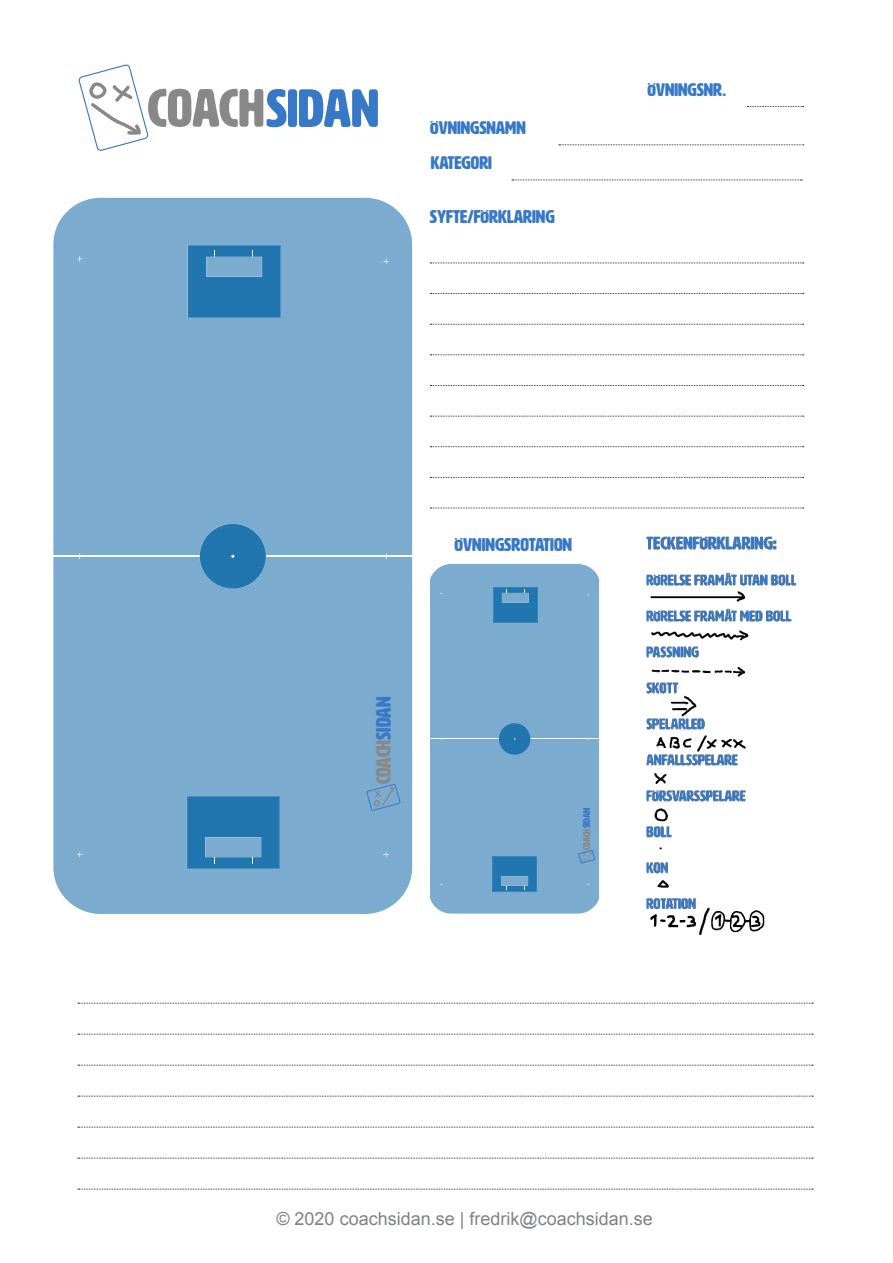
<style>
.page{position:relative;width:893px;height:1263px;background:#fff}
.page>*{position:absolute;margin:0;border:0;box-sizing:border-box;transform-origin:0 0}
.t1{font:53.1px "HWT Artz";color:#888}
.t2{font:20.55px "HWT Artz";color:#888}
.t3{font:18.15px "HWT Artz";color:#3778c7}
.t4{font:18px "Arial";color:#808285}
.t5{font:18px "HWT Artz";color:#3778c7}
.t6{font:9.75px "HWT Artz";color:#888}
.s1{color:#3778c7}
.s2{font-family:"Arial";font-weight:700}
</style>
<div class="page">
<svg style="left:78px;top:1003px;width:735px;height:1px"></svg>
<svg style="left:78px;top:1034px;width:735px;height:1px"></svg>
<svg style="left:78px;top:1065px;width:735px;height:1px"></svg>
<svg style="left:78px;top:1096px;width:735px;height:1px"></svg>
<svg style="left:78px;top:1127px;width:735px;height:1px"></svg>
<svg style="left:78px;top:1158px;width:735px;height:1px"></svg>
<svg style="left:78px;top:1189px;width:735px;height:1px"></svg>
<svg style="left:430px;top:293px;width:374px;height:1px"></svg>
<svg style="left:430px;top:263px;width:374px;height:1px"></svg>
<svg style="left:747px;top:106px;width:57px;height:1px"></svg>
<svg style="left:559px;top:144px;width:245px;height:1px"></svg>
<svg style="left:430px;top:324px;width:374px;height:1px"></svg>
<svg style="left:430px;top:354px;width:374px;height:1px"></svg>
<svg style="left:430px;top:385px;width:374px;height:1px"></svg>
<svg style="left:430px;top:416px;width:374px;height:1px"></svg>
<svg style="left:430px;top:446px;width:374px;height:1px"></svg>
<svg style="left:430px;top:477px;width:374px;height:1px"></svg>
<svg style="left:430px;top:508px;width:374px;height:1px"></svg>
<svg style="left:512px;top:180px;width:290px;height:1px"></svg>
<img style="left:646px;top:536px;width:151px;height:399px">
<svg style="left:78px;top:64px;width:71px;height:87px"></svg>
<div style="left:53px;top:197px;width:360px;height:717px;background:#7baccf"></div>
<svg style="left:77px;top:852px;width:6px;height:5px"></svg>
<svg style="left:383px;top:553px;width:6px;height:6px"></svg>
<svg style="left:77px;top:553px;width:6px;height:6px"></svg>
<svg style="left:383px;top:259px;width:6px;height:5px"></svg>
<svg style="left:383px;top:852px;width:6px;height:5px"></svg>
<svg style="left:77px;top:256px;width:6px;height:6px"></svg>
<hr style="left:52px;top:556px;width:361px;height:1px;background:#fff">
<svg style="left:187px;top:796px;width:92px;height:73px;background:#3280b6"></svg>
<svg style="left:188px;top:245px;width:92px;height:73px;background:#3280b6"></svg>
<svg style="left:200px;top:524px;width:66px;height:65px;background:#3582b7"></svg>
<svg style="left:366px;top:784px;width:35px;height:27px"></svg>
<div style="left:431px;top:563px;width:167px;height:351px;background:#7baccf"></div>
<hr style="left:431px;top:739px;width:167px;height:1px;background:#fff">
<svg style="left:493px;top:856px;width:44px;height:35px;background:#3381b6"></svg>
<svg style="left:493px;top:587px;width:44px;height:36px;background:#3381b6"></svg>
<svg style="left:499px;top:723px;width:32px;height:32px"></svg>
<svg style="left:578px;top:850px;width:17px;height:13px"></svg>
<p class="t1" style="left:148px;top:80px;width:233px">COACH <span class="s1">SIDAN</span></p>
<p class="t5" style="left:430px;top:118px;width:97px">ÖVNINGSNAMN</p>
<p class="t5" style="left:431px;top:153px;width:63px">KATEGORI</p>
<p class="t3" style="left:430px;top:207px;width:126px">SYFTE/FÖRKLARING</p>
<p class="t5" style="left:648px;top:80px;width:81px">ÖVNINGSNR<span class="s2">.</span></p>
<p class="t2" style="left:373px;top:784px;width:89px;rotate:-90deg">COACH<span class="s1">SIDAN</span></p>
<p class="t3" style="left:455px;top:535px;width:119px">ÖVNINGSROTATION</p>
<p class="t6" style="left:582px;top:850px;width:44px;rotate:-90deg">COACH<span class="s1">SIDAN</span></p>
<p class="t4" style="left:276px;top:1207px;width:378px">© 2020 coachsidan.se | fredrik@coachsidan.se</p>
</div>
